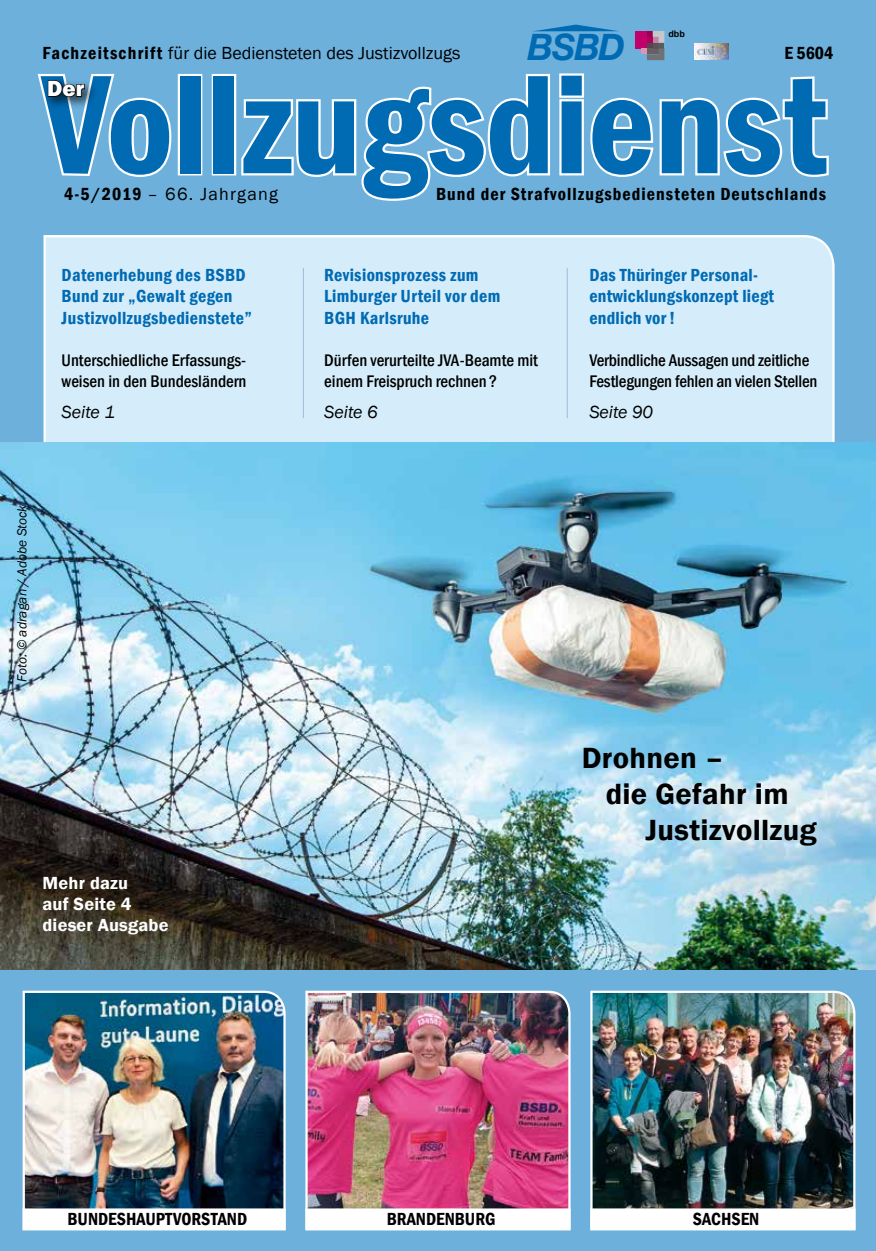
<style>
.page{position:relative;width:876px;height:1251px;background:#fff}
.page>*{position:absolute;margin:0;border:0;box-sizing:border-box;transform-origin:0 0}
.t1{font:600 condensed 145.5px "Franklin Gothic";letter-spacing:-.005em;color:#006ab3}
.t2{font:italic 700 36.6px "Helvetica Neue";color:#006ab3}
.t3{font:600 30px "Franklin Gothic";letter-spacing:.01em;color:#000}
.t4{font:800 22.5px "Franklin Gothic";color:#fff}
.t5{font:600 condensed 18px/21.6px "Franklin Gothic";letter-spacing:.02em;color:#006ab3}
.t6{font:18px "Franklin Gothic";color:#000}
.t7{font:600 condensed 18px "Franklin Gothic";letter-spacing:.06em;color:#000}
.t8{font:600 condensed 18px "Franklin Gothic";color:#000}
.t9{font:600 18px/21px "Franklin Gothic";letter-spacing:.01em;color:#fff}
.t10{font:18px "Franklin Gothic";letter-spacing:.07em;color:#000}
.t11{font:italic 18px "Franklin Gothic";color:#000}
.t12{font:500 condensed 17.25px/20.7px "Franklin Gothic";color:#000}
.t13{font:italic 13.5px "Franklin Gothic";color:#000}
.t14{font:700 9px "Arial";color:#000}
.s1{font-weight:600;font-stretch:condensed}
</style>
<div class="page">
<div style="left:0;top:0;width:876px;height:446px;background:#6db0dc"></div>
<div style="left:178px;top:74px;width:24px;height:101px;border:4px solid #fff"></div>
<div style="left:212px;top:74px;width:24px;height:101px;border:4px solid #fff"></div>
<svg style="left:241px;top:73px;width:588px;height:128px"></svg>
<svg style="left:37px;top:74px;width:135px;height:103px"></svg>
<div style="left:635px;top:31px;width:12px;height:17px;background:#c20069"></div>
<svg style="left:641px;top:31px;width:23px;height:29px"></svg>
<img style="left:694px;top:43px;width:35px;height:17px">
<div style="left:42px;top:235px;width:794px;height:208px;background:#d5edfa"></div>
<hr style="left:303px;top:268px;width:1px;height:150px;background:#a4bee0">
<hr style="left:567px;top:268px;width:1px;height:150px;background:#a4bee0">
<div style="left:0;top:446px;width:876px;height:804px;background:#6db0dc"></div>
<img style="left:22px;top:990px;width:264px;height:241px">
<img style="left:305px;top:990px;width:266px;height:241px">
<img style="left:590px;top:990px;width:266px;height:241px">
<div style="left:24px;top:1209px;width:261px;height:19px;background:#fff"></div>
<div style="left:23px;top:1208px;width:263px;height:21px;border:2px solid #fff"></div>
<img style="left:0;top:443px;width:876px;height:526px">
<svg style="left:535px;top:25px;width:82px;height:6px"></svg>
<div style="left:307px;top:1209px;width:262px;height:19px;background:#fff"></div>
<div style="left:305px;top:1208px;width:266px;height:21px;border:2px solid #fff"></div>
<div style="left:591px;top:1209px;width:263px;height:19px;background:#fff"></div>
<div style="left:590px;top:1208px;width:265px;height:21px;border:2px solid #fff"></div>
<p class="t14" style="left:668px;top:28px;width:18px">dbb</p>
<p class="t2" style="left:527px;top:25px;width:99px">BSBD</p>
<p class="t6" style="left:43px;top:42px;width:419px"><span class="s1">Fachzeitschrift</span> für die Bediensteten des Justizvollzugs</p>
<p class="t7" style="left:784px;top:41px;width:50px">E 5604</p>
<p class="t1" style="left:43px;top:27px;width:786px">Vollzugsdienst</p>
<p class="t4" style="left:47px;top:74px;width:39px">Der</p>
<p class="t10" style="left:64px;top:183px;width:216px"><span class="s1">4-5/2019</span> – 66. Jahrgang</p>
<p class="t7" style="left:436px;top:182px;width:392px">Bund der Strafvollzugsbediensteten Deutschlands</p>
<p class="t5" style="left:62px;top:263px;width:192px">Datenerhebung des BSBD<br>Bund zur „Gewalt gegen<br>Justizvollzugsbedienstete”</p>
<p class="t12" style="left:62px;top:350px;width:186px">Unterschiedliche Erfassungs&shy;weisen in den Bundesländern</p>
<p class="t11" style="left:62px;top:400px;width:55px">Seite 1</p>
<p class="t5" style="left:324px;top:263px;width:178px">Revisionsprozess zum<br>Limburger Urteil vor dem<br>BGH Karlsruhe</p>
<p class="t12" style="left:324px;top:350px;width:215px">Dürfen verurteilte JVA-Beamte mit einem Freispruch rechnen ?</p>
<p class="t11" style="left:324px;top:400px;width:55px">Seite 6</p>
<p class="t5" style="left:589px;top:263px;width:186px">Das Thüringer Personal&shy;entwicklungskonzept liegt endlich vor!</p>
<p class="t12" style="left:589px;top:350px;width:230px">Verbindliche Aussagen und zeitliche<br>Festlegungen fehlen an vielen Stellen</p>
<p class="t11" style="left:589px;top:400px;width:65px">Seite 90</p>
<p class="t13" style="left:14px;top:681px;width:178px;rotate:-90deg">Foto: © adragan / Adobe Stock</p>
<p class="t9" style="left:43px;top:872px;width:128px">Mehr dazu<br>auf Seite 4 dieser Ausgabe</p>
<p class="t3" style="left:582px;top:739px;width:143px">Drohnen –</p>
<p class="t3" style="left:606px;top:775px;width:184px">die Gefahr im</p>
<p class="t3" style="left:645px;top:811px;width:173px">Justizvollzug</p>
<p class="t8" style="left:68px;top:1207px;width:181px">BUNDESHAUPTVORSTAND</p>
<p class="t8" style="left:387px;top:1207px;width:110px">BRANDENBURG</p>
<p class="t8" style="left:693px;top:1207px;width:68px">SACHSEN</p>
</div>
